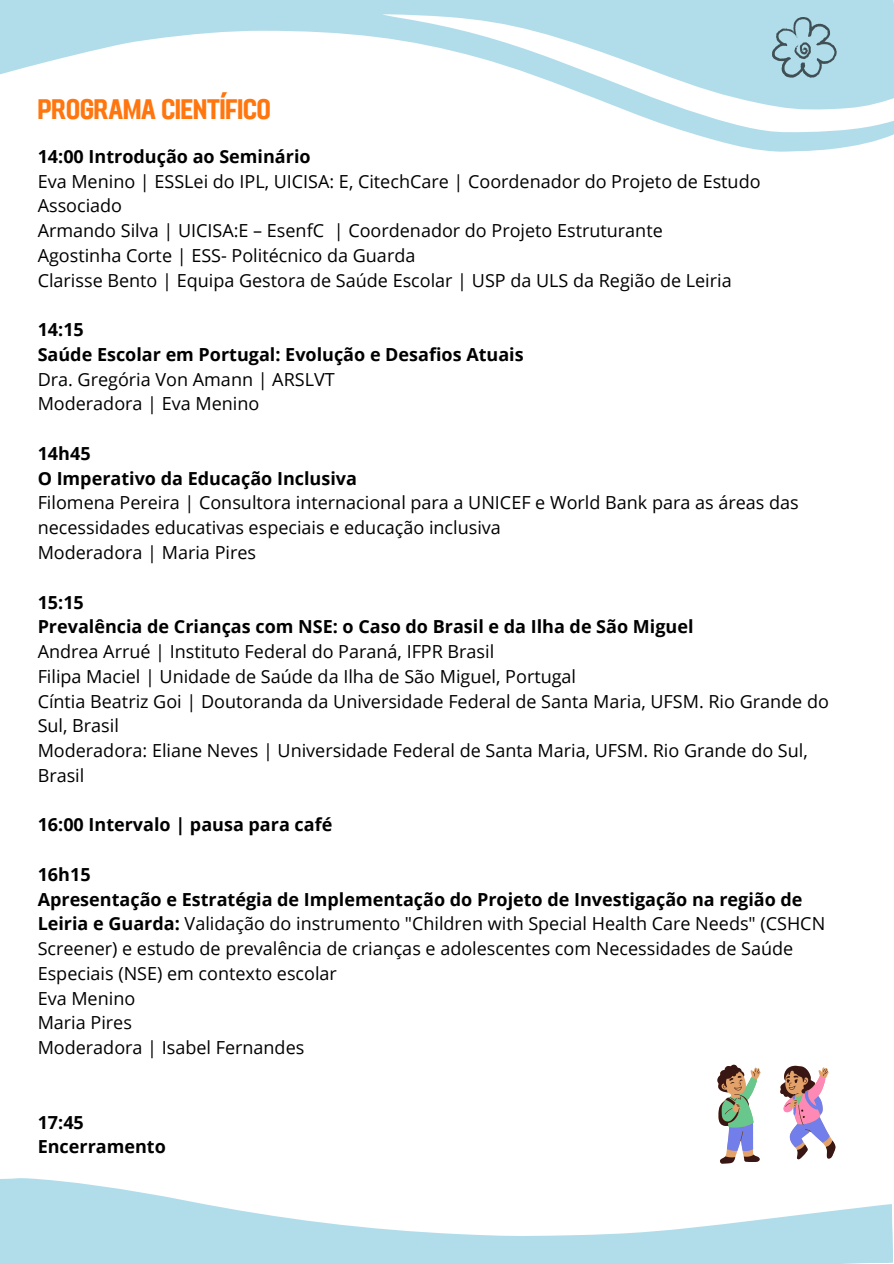
<style>
.page{position:relative;width:894px;height:1264px;background:#fff}
.page>*{position:absolute;margin:0;border:0;box-sizing:border-box;transform-origin:0 0}
.t1{font:28.2px "Adirek Sans 700";color:#ff760e}
.t2{font:18px/24.8px "Open Sans";color:#000}
.t3{font:700 18px/24.8px "Open Sans";color:#000}
.s1{font-weight:700}
</style>
<div class="page">
<svg style="left:0;top:0;width:893px;height:152px"></svg>
<svg style="left:0;top:1163px;width:893px;height:100px"></svg>
<svg style="left:717px;top:1064px;width:118px;height:99px"></svg>
<svg style="left:771px;top:17px;width:65px;height:61px;background:#9ac0cc"></svg>
<h1 class="t1" style="left:38px;top:93px;width:234px">PROGRAMA CIENTÍFICO</h1>
<p class="t3" style="left:38px;top:143px;width:274px">14:00 Introdução ao Seminário</p>
<p class="t2" style="left:38px;top:168px;width:724px">Eva Menino | ESSLei do IPL, UICISA: E, CitechCare | Coordenador do Projeto de Estudo<br>Associado</p>
<p class="t2" style="left:38px;top:218px;width:626px">Armando Silva | UICISA:E – EsenfC | Coordenador do Projeto Estruturante</p>
<p class="t2" style="left:38px;top:242px;width:379px">Agostinha Corte | ESS- Politécnico da Guarda</p>
<p class="t2" style="left:38px;top:267px;width:695px">Clarisse Bento | Equipa Gestora de Saúde Escolar | USP da ULS da Região de Leiria</p>
<p class="t3" style="left:38px;top:317px;width:48px">14:15</p>
<p class="t3" style="left:38px;top:341px;width:487px">Saúde Escolar em Portugal: Evolução e Desafios Atuais</p>
<p class="t2" style="left:38px;top:366px;width:298px">Dra. Gregória Von Amann | ARSLVT</p>
<p class="t2" style="left:38px;top:391px;width:223px">Moderadora | Eva Menino</p>
<p class="t3" style="left:38px;top:440px;width:54px">14h45</p>
<p class="t3" style="left:38px;top:465px;width:321px">O Imperativo da Educação Inclusiva</p>
<p class="t2" style="left:38px;top:490px;width:762px">Filomena Pereira | Consultora internacional para a UNICEF e World Bank para as áreas das necessidades educativas especiais e educação inclusiva</p>
<p class="t2" style="left:38px;top:539px;width:220px">Moderadora | Maria Pires</p>
<p class="t3" style="left:38px;top:589px;width:48px">15:15</p>
<p class="t3" style="left:38px;top:614px;width:657px">Prevalência de Crianças com NSE: o Caso do Brasil e da Ilha de São Miguel</p>
<p class="t2" style="left:38px;top:638px;width:458px">Andrea Arrué | Instituto Federal do Paraná, IFPR Brasil</p>
<p class="t2" style="left:38px;top:663px;width:540px">Filipa Maciel | Unidade de Saúde da Ilha de São Miguel, Portugal</p>
<p class="t2" style="left:38px;top:688px;width:792px">Cíntia Beatriz Goi | Doutoranda da Universidade Federal de Santa Maria, UFSM. Rio Grande do<br>Sul, Brasil</p>
<p class="t2" style="left:38px;top:737px;width:771px">Moderadora: Eliane Neves | Universidade Federal de Santa Maria, UFSM. Rio Grande do Sul,<br>Brasil</p>
<p class="t3" style="left:38px;top:812px;width:296px">16:00 Intervalo | pausa para café</p>
<p class="t3" style="left:38px;top:861px;width:54px">16h15</p>
<h2 class="t2" style="left:38px;top:886px;width:788px"><span class="s1">Apresentação e Estratégia de Implementação do Projeto de Investigação na região de Leiria e Guarda:</span> Validação do instrumento "Children with Special Health Care Needs" (CSHCN Screener) e estudo de prevalência de crianças e adolescentes com Necessidades de Saúde Especiais (NSE) em contexto escolar</h2>
<p class="t2" style="left:38px;top:985px;width:99px">Eva Menino</p>
<p class="t2" style="left:38px;top:1010px;width:96px">Maria Pires</p>
<p class="t2" style="left:38px;top:1034px;width:268px">Moderadora | Isabel Fernandes</p>
<p class="t3" style="left:38px;top:1109px;width:130px">17:45<br>Encerramento</p>
</div>
